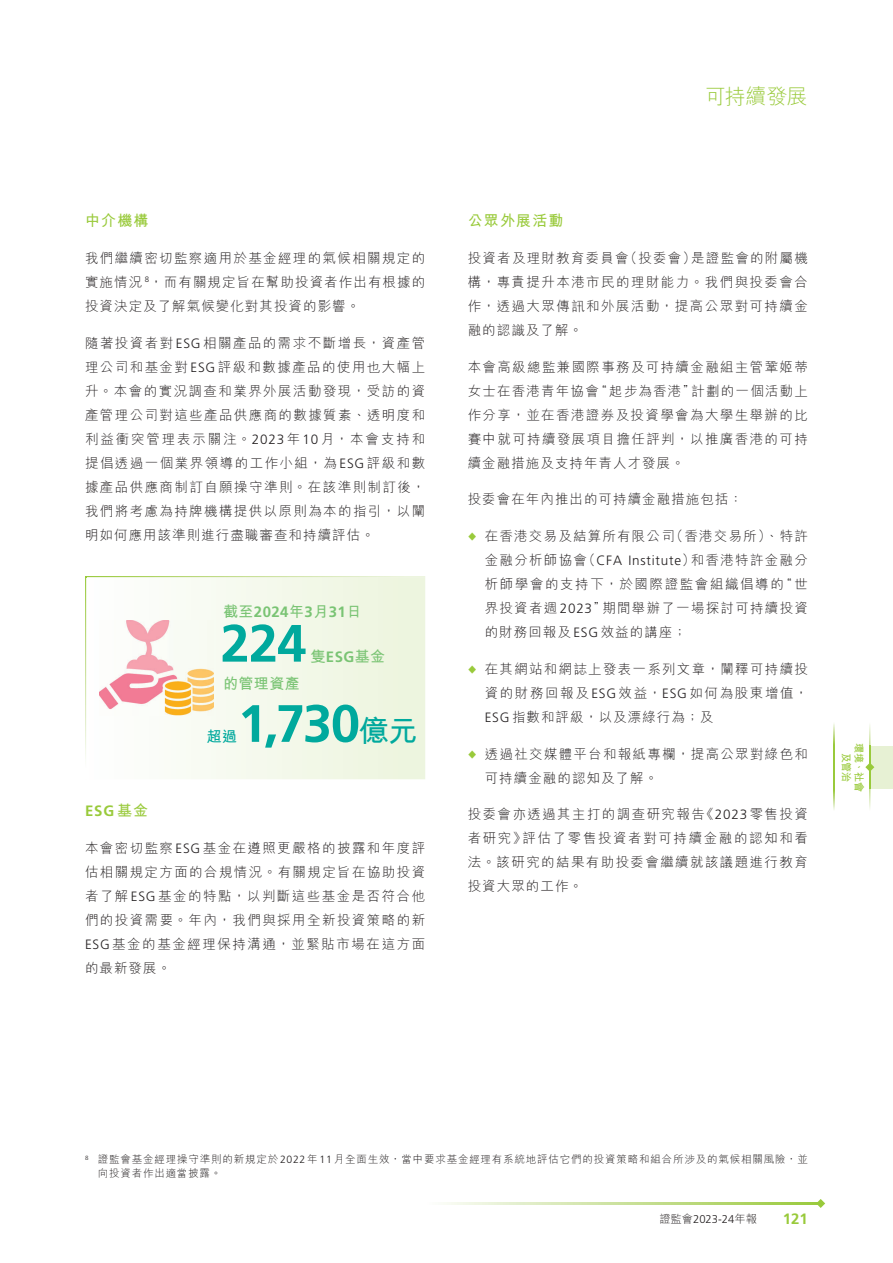
<style>
.page{position:relative;width:893px;height:1263px;background:#fff}
.page>*{position:absolute;margin:0;border:0;box-sizing:border-box;transform-origin:0 0}
.t1{font:700 52.5px "Frutiger LT Std";letter-spacing:-.02em;color:#00a99d}
.t2{font:21px "M Hei HK Light E Ten B5 H";letter-spacing:-.015em;color:#99ca3b}
.t3{font:700 15px "Frutiger LT Std";letter-spacing:.03em;color:#7ac474}
.t4{font:15px "M Hei HK Bold E Ten B5 H";letter-spacing:.03em;color:#7ac474}
.t5{font:15px "M Hei HK Bold E Ten B5 H";letter-spacing:.075em;color:#99ca3b}
.t6{font:700 15px "Frutiger LT Std";letter-spacing:.03em;color:#99ca3b}
.t7{font:15px "M Hei HK Bold E Ten B5 H";color:#00a99d}
.t8{font:13.5px/24px "M Hei HK Light E Ten B5 H";letter-spacing:.095em;color:#231f20;text-align:justify}
.t9{font:13.5px "M Hei HK Light E Ten B5 H";letter-spacing:.075em;color:#231f20}
.t10{font:300 11.25px "Frutiger LT Std";color:#231f20}
.t11{font:10.5px/13.5px "M Hei HK Light E Ten B5 H";letter-spacing:.08em;color:#231f20}
.t12{font:10.5px/12.6px "M Hei HK Bold E Ten B5 H";letter-spacing:-.03em;color:#99ca3b;text-align:center;scale:.95 1}
.s1{font-family:"Frutiger LT Std";font-weight:300}
.s2{font-family:"M Hei HK Bold E Ten B5 H";font-weight:400}
.s3{font-family:"Frutiger LT Std";font-weight:700}
.s4{font-family:"M Hei HK Bold E Ten B5 H";font-weight:400;font-size:30px}
.s5{font-size:9px;color:#99ca3b}
.s6{font-family:"M Hei HK Light E Ten B5 H";font-weight:400}
</style>
<div class="page">
<div style="left:869px;top:746px;width:24px;height:42px;background:#e7f1d4"></div>
<svg style="left:833px;top:723px;width:1px;height:87px"></svg>
<svg style="left:865px;top:724px;width:9px;height:85px"></svg>
<svg style="left:444px;top:1203px;width:372px;height:1px"></svg>
<svg style="left:816px;top:1199px;width:9px;height:9px"></svg>
<svg style="left:86px;top:577px;width:339px;height:202px"></svg>
<img style="left:86px;top:576px;width:339px;height:1px">
<img style="left:85px;top:577px;width:1px;height:182px">
<img style="left:99px;top:620px;width:114px;height:95px">
<p class="t5" style="left:85px;top:215px;width:65px">中介機構</p>
<p class="t8" style="left:85px;top:248px;width:342px">我們繼續密切監察適用於基金經理的氣候相關規定的實施情況 <sup>8</sup>，而有關規定旨在幫助投資者作出有根據的投資決定及了解氣候變化對其投資的影響。</p>
<p class="t8" style="left:85px;top:332px;width:342px">隨著投資者對<span class="s1">ESG</span>相關產品的需求不斷增長，資產管理公司和基金對<span class="s1">ESG</span>評級和數據產品的使用也大幅上升。本會的實況調查和業界外展活動發現，受訪的資產管理公司對這些產品供應商的數據質素、透明度和利益衝突管理表示關注。<span class="s1">2023</span>年<span class="s1">10</span>月，本會支持和提倡透過一個業界領導的工作小組，為<span class="s1">ESG</span>評級和數據產品供應商制訂自願操守準則。在該準則制訂後，我們將考慮為持牌機構提供以原則為本的指引，以闡明如何應用該準則進行盡職審查和持續評估。</p>
<p class="t3" style="left:223px;top:605px;width:140px"><span class="s2">截至</span>2024<span class="s2">年</span>3<span class="s2">月</span>31<span class="s2">日</span></p>
<p class="t1" style="left:220px;top:622px;width:87px">224</p>
<p class="t4" style="left:310px;top:650px;width:76px">隻<span class="s3">ESG</span>基金</p>
<p class="t4" style="left:223px;top:677px;width:78px">的管理資產</p>
<p class="t1" style="left:238px;top:702px;width:181px">1,730<span class="s4">億元</span></p>
<p class="t7" style="left:207px;top:730px;width:32px">超過</p>
<p class="t6" style="left:85px;top:805px;width:65px">ESG <span class="s2">基金</span></p>
<p class="t8" style="left:85px;top:838px;width:342px">本會密切監察<span class="s1">ESG</span>基金在遵照更嚴格的披露和年度評估相關規定方面的合規情況。有關規定旨在協助投資者了解<span class="s1">ESG</span>基金的特點，以判斷這些基金是否符合他們的投資需要。年內，我們與採用全新投資策略的新<span class="s1">ESG</span>基金的基金經理保持溝通，並緊貼市場在這方面的最新發展。</p>
<h2 class="t2" style="left:705px;top:88px;width:104px">可持續發展</h2>
<p class="t5" style="left:468px;top:215px;width:97px">公眾外展活動</p>
<p class="t8" style="left:468px;top:248px;width:342px">投資者及理財教育委員會（投委會）是證監會的附屬機構，專責提升本港市民的理財能力。我們與投委會合作，透過大眾傳訊和外展活動，提高公眾對可持續金融的認識及了解。</p>
<p class="t8" style="left:468px;top:356px;width:342px">本會高級總監兼國際事務及可持續金融組主管鞏姬蒂女士在香港青年協會“起步為香港”計劃的一個活動上作分享，並在香港證券及投資學會為大學生舉辦的比賽中就可持續發展項目擔任評判，以推廣香港的可持續金融措施及支持年青人才發展。</p>
<p class="t9" style="left:468px;top:494px;width:276px">投委會在年內推出的可持續金融措施包括：</p>
<p class="t8" style="left:485px;top:526px;width:325px;text-indent:-17px"><span class="s5">◆</span> 在香港交易及結算所有限公司（香港交易所）、特許金融分析師協會（<span class="s1">CFA Institute</span>）和香港特許金融分析師學會的支持下，於國際證監會組織倡導的“世界投資者週<span class="s1">2023</span>”期間舉辦了一場探討可持續投資的財務回報及<span class="s1">ESG</span>效益的講座；</p>
<p class="t8" style="left:485px;top:659px;width:325px;text-indent:-17px"><span class="s5">◆</span> 在其網站和網誌上發表一系列文章，闡釋可持續投資的財務回報及<span class="s1">ESG</span>效益，<span class="s1">ESG</span>如何為股東增值，<span class="s1">ESG</span>指數和評級，以及漂綠行為；及</p>
<p class="t8" style="left:485px;top:743px;width:325px;text-indent:-17px"><span class="s5">◆</span> 透過社交媒體平台和報紙專欄，提高公眾對綠色和可持續金融的認知及了解。</p>
<p class="t8" style="left:468px;top:804px;width:342px">投委會亦透過其主打的調查研究報告《<span class="s1">2023</span>零售投資者研究》評估了零售投資者對可持續金融的認知和看法。該研究的結果有助投委會繼續就該議題進行教育投資大眾的工作。</p>
<p class="t12" style="left:864px;top:743px;width:53px;rotate:90deg">環境、社會及管治</p>
<p class="t11" style="left:98px;top:1154px;width:712px;text-indent:-13px"><sup>8</sup> 證監會基金經理操守準則的新規定於<span class="s1">2022</span>年<span class="s1">11</span>月全面生效，當中要求基金經理有系統地評估它們的投資策略和組合所涉及的氣候相關風險，並向投資者作出適當披露。</p>
<p class="t10" style="left:659px;top:1214px;width:99px"><span class="s6">證監會</span>2023-24<span class="s6">年報</span></p>
<p class="t6" style="left:783px;top:1213px;width:27px">121</p>
</div>
